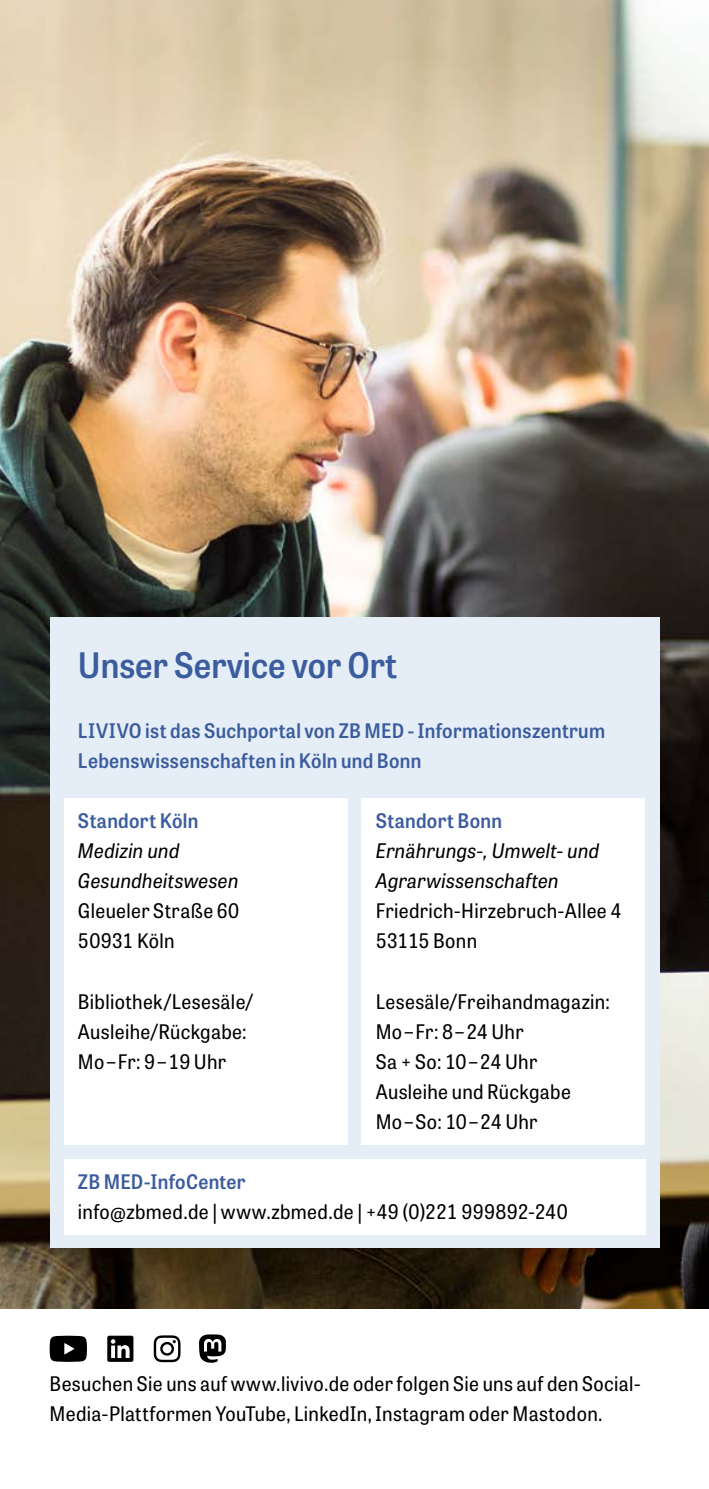
<style>
.page{position:relative;width:709px;height:1489px;background:#fff}
.page>*{position:absolute;margin:0;border:0;box-sizing:border-box;transform-origin:0 0}
.H2_Überschrift_14p_blau{font:600 35px "Tablet Gothic Narrow";color:#3b5c9d}
.P_Kontakt_Regular_8p{font:20px/30px "Tablet Gothic Narrow";letter-spacing:.015em;color:#000}
.P_Kontakt_Semibold_8p_blau{font:600 20px/30px "Tablet Gothic Narrow";letter-spacing:.015em;color:#3b5c9d}
.P_Kontakt_Oblique_8p{font:italic 20px/30px "Tablet Gothic Narrow";letter-spacing:.015em;color:#000}
</style>
<div class="page">
<img style="left:0;top:0;width:709px;height:1308px">
<svg style="left:107px;top:1335px;width:26px;height:26px"></svg>
<svg style="left:50px;top:1335px;width:37px;height:26px"></svg>
<svg style="left:154px;top:1335px;width:26px;height:26px"></svg>
<svg style="left:199px;top:1334px;width:27px;height:28px"></svg>
<div style="left:50px;top:617px;width:609px;height:630px;background:#e5eef7"></div>
<div style="left:64px;top:798px;width:283px;height:346px;background:#fff"></div>
<div style="left:64px;top:1158px;width:581px;height:76px;background:#fff"></div>
<div style="left:361px;top:798px;width:284px;height:346px;background:#fff"></div>
<h2 class="H2_Überschrift_14p_blau" style="left:78px;top:641px;width:321px">Unser Service vor Ort</h2>
<p class="P_Kontakt_Semibold_8p_blau" style="left:78px;top:715px;width:528px">LIVIVO ist das Suchportal von ZB MED - Informationszentrum<br>Lebenswissenschaften in Köln und Bonn</p>
<p class="P_Kontakt_Semibold_8p_blau" style="left:78px;top:805px;width:122px">Standort Köln</p>
<p class="P_Kontakt_Oblique_8p" style="left:78px;top:834px;width:162px">Medizin und<br>Gesundheitswesen</p>
<p class="P_Kontakt_Regular_8p" style="left:78px;top:895px;width:163px">Gleueler Straße 60<br>50931 Köln</p>
<p class="P_Kontakt_Regular_8p" style="left:78px;top:985px;width:176px">Bibliothek/Lesesäle/<br>Ausleihe/Rückgabe:<br>Mo – Fr: 9 – 19 Uhr</p>
<p class="P_Kontakt_Semibold_8p_blau" style="left:376px;top:805px;width:128px">Standort Bonn</p>
<p class="P_Kontakt_Oblique_8p" style="left:376px;top:834px;width:225px">Ernährungs-, Umwelt- und<br>Agrarwissenschaften</p>
<p class="P_Kontakt_Regular_8p" style="left:376px;top:895px;width:247px">Friedrich-Hirzebruch-Allee 4<br>53115 Bonn</p>
<p class="P_Kontakt_Regular_8p" style="left:376px;top:985px;width:236px">Lesesäle/Freihandmagazin:<br>Mo – Fr: 8 – 24 Uhr<br>Sa + So: 10 – 24 Uhr<br>Ausleihe und Rückgabe<br>Mo – So: 10 – 24 Uhr</p>
<p class="P_Kontakt_Semibold_8p_blau" style="left:78px;top:1165px;width:169px">ZB MED-InfoCenter</p>
<p class="P_Kontakt_Regular_8p" style="left:78px;top:1195px;width:491px">info@zbmed.de | www.zbmed.de | +49 (0)221 999892-240</p>
<p class="P_Kontakt_Regular_8p" style="left:50px;top:1367px;width:592px">Besuchen Sie uns auf www.livivo.de oder folgen Sie uns auf den Social-<br>Media-Plattformen YouTube, LinkedIn, Instagram oder Mastodon.</p>
</div>
